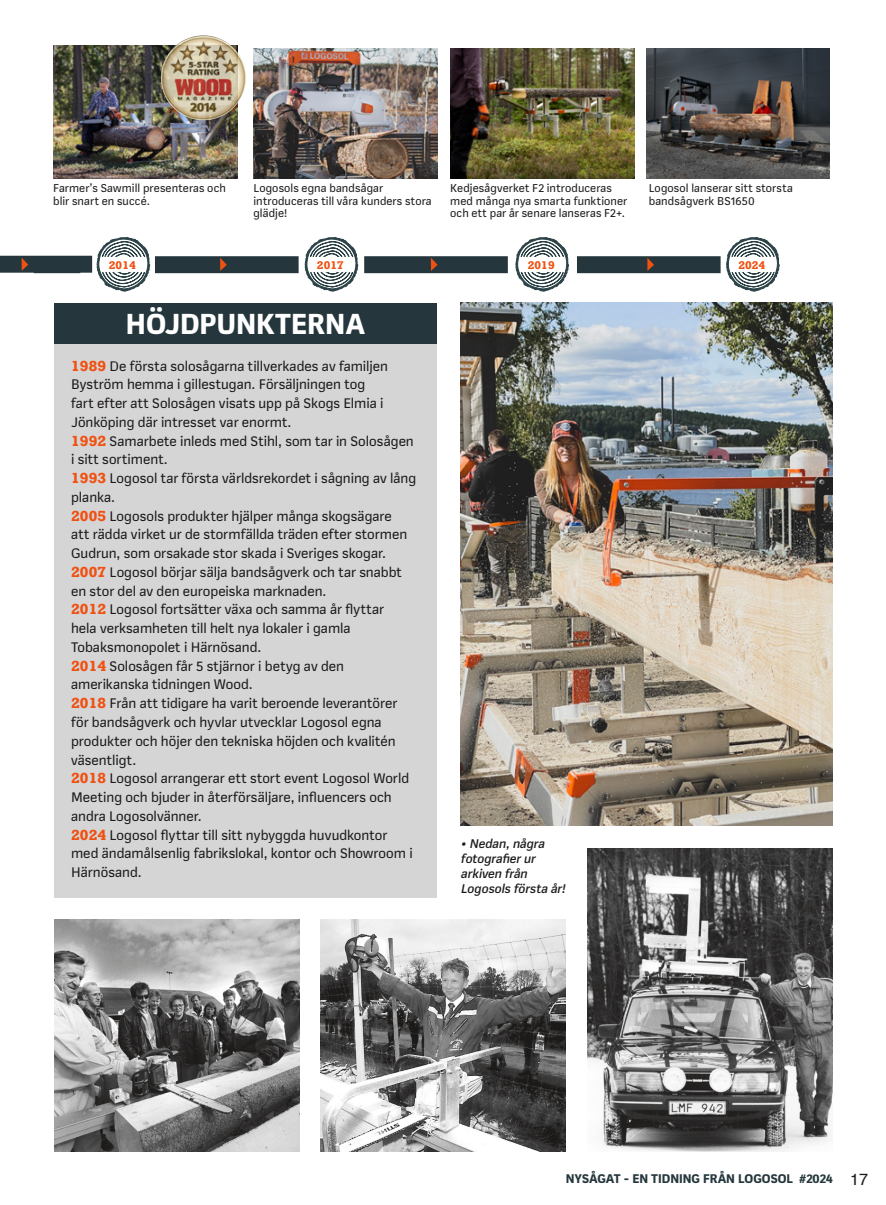
<style>
.page{position:relative;width:886px;height:1205px;background:#fff}
.page>*{position:absolute;margin:0;border:0;box-sizing:border-box;transform-origin:0 0}
.t1{font:800 28.75px "Mynor";color:#fff}
.t2{font:13.75px/18.8px "Mynor";color:#1c1a1a}
.t3{font:italic 500 12.5px/15px "Mynor";letter-spacing:.005em;color:#1c1a1a}
.t4{font:800 12.5px "Mynor";color:#25373c}
.t5{font:11.25px/12.4px "Mynor";letter-spacing:.01em;color:#1c1a1a}
.t6{font:700 10.5px "Rockwell";letter-spacing:.01em;color:#ef5112}
.s1{font-family:"Rockwell";font-weight:700;color:#ef5112}
.s2{font-family:"Helvetica";font-weight:400;font-size:16.25px;color:#1c1a1a}
</style>
<div class="page">
<div style="left:0;top:256px;width:92px;height:17px;background:#25373c"></div>
<svg style="left:22px;top:258px;width:6px;height:13px"></svg>
<div style="left:54px;top:344px;width:383px;height:554px;background:#d6d5d6"></div>
<div style="left:54px;top:303px;width:383px;height:41px;background:#25373c"></div>
<svg style="left:97px;top:237px;width:53px;height:55px"></svg>
<svg style="left:305px;top:237px;width:53px;height:55px"></svg>
<svg style="left:515px;top:237px;width:54px;height:55px"></svg>
<div style="left:155px;top:256px;width:144px;height:17px;background:#25373c"></div>
<svg style="left:726px;top:237px;width:53px;height:55px"></svg>
<div style="left:364px;top:256px;width:144px;height:17px;background:#25373c"></div>
<div style="left:577px;top:256px;width:143px;height:17px;background:#25373c"></div>
<svg style="left:220px;top:258px;width:7px;height:13px"></svg>
<svg style="left:431px;top:258px;width:6px;height:13px"></svg>
<svg style="left:647px;top:258px;width:7px;height:13px"></svg>
<img style="left:53px;top:45px;width:184px;height:134px">
<img style="left:161px;top:35px;width:85px;height:85px;border-radius:42px">
<img style="left:254px;top:48px;width:183px;height:131px">
<img style="left:450px;top:48px;width:184px;height:131px">
<img style="left:647px;top:48px;width:182px;height:131px">
<img style="left:460px;top:303px;width:373px;height:523px">
<img style="left:55px;top:919px;width:245px;height:232px">
<img style="left:587px;top:848px;width:246px;height:304px">
<img style="left:320px;top:919px;width:246px;height:233px">
<p class="t5" style="left:53px;top:182px;width:174px">Farmer’s Sawmill presenteras och blir snart en succé.</p>
<p class="t5" style="left:253px;top:182px;width:180px">Logosols egna bandsågar introduceras till våra kunders stora glädje!</p>
<p class="t5" style="left:450px;top:182px;width:178px">Kedjesågverket F2 introduceras med många nya smarta funktioner och ett par år senare lanseras F2+.</p>
<p class="t5" style="left:649px;top:182px;width:146px">Logosol lanserar sitt storsta bandsågverk BS1650</p>
<p class="t6" style="left:109px;top:258px;width:28px">2014</p>
<p class="t6" style="left:317px;top:258px;width:28px">2017</p>
<p class="t6" style="left:528px;top:258px;width:28px">2019</p>
<p class="t6" style="left:738px;top:258px;width:28px">2024</p>
<h1 class="t1" style="left:126px;top:305px;width:241px">HÖJDPUNKTERNA</h1>
<p class="t2" style="left:71px;top:356px;width:347px"><span class="s1">1989</span> De första solosågarna tillverkades av familjen Byström hemma i gillestugan. Försäljningen tog<br>fart efter att Solosågen visats upp på Skogs Elmia i Jönköping där intresset var enormt.<br><span class="s1">1992</span> Samarbete inleds med Stihl, som tar in Solosågen i sitt sortiment.<br><span class="s1">1993</span> Logosol tar första världsrekordet i sågning av lång planka.<br><span class="s1">2005</span> Logosols produkter hjälper många skogsägare<br>att rädda virket ur de stormfällda träden efter stormen Gudrun, som orsakade stor skada i Sveriges skogar.<br><span class="s1">2007</span> Logosol börjar sälja bandsågverk och tar snabbt en stor del av den europeiska marknaden.<br><span class="s1">2012</span> Logosol fortsätter växa och samma år flyttar<br>hela verksamheten till helt nya lokaler i gamla Tobaksmonopolet i Härnösand.<br><span class="s1">2014</span> Solosågen får 5 stjärnor i betyg av den amerikanska tidningen Wood.<br><span class="s1">2018</span> Från att tidigare ha varit beroende leverantörer för bandsågverk och hyvlar utvecklar Logosol egna produkter och höjer den tekniska höjden och kvalitén väsentligt.<br><span class="s1">2018</span> Logosol arrangerar ett stort event Logosol World Meeting och bjuder in återförsäljare, influencers och andra Logosolvänner.<br><span class="s1">2024</span> Logosol flyttar till sitt nybyggda huvudkontor med ändamålsenlig fabrikslokal, kontor och Showroom i Härnösand.</p>
<p class="t3" style="left:461px;top:836px;width:106px">• Nedan, några fotografier ur arkiven från<br>Logosols första år!</p>
<p class="t4" style="left:566px;top:1170px;width:304px">NYSÅGAT - EN TIDNING FRÅN LOGOSOL #2024 <span class="s2">17</span></p>
</div>
